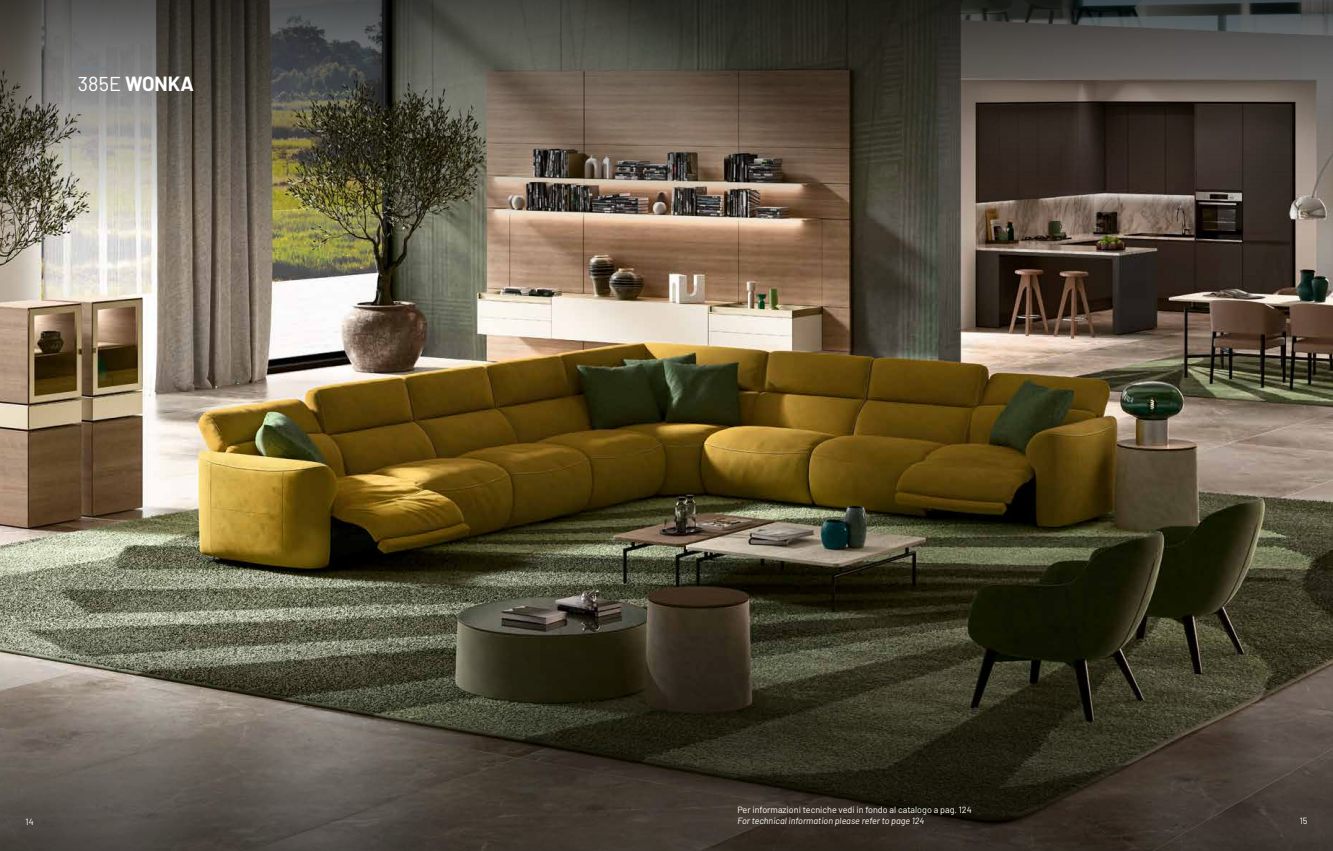
<style>
.page{position:relative;width:1333px;height:851px;background:#fff}
.page>*{position:absolute;margin:0;border:0;box-sizing:border-box;transform-origin:0 0}
.t1{font:700 20px "Barlow";color:#fff}
.t2{font:9px "Barlow";color:#fff}
.t3{font:italic 9px "Barlow";color:#fff}
.s1{font-weight:400}
</style>
<div class="page">
<img style="left:0;top:272px;width:1332px;height:352px">
<img style="left:0;top:0;width:1332px;height:272px">
<svg style="left:0;top:624px;width:1332px;height:226px;background:#474236"></svg>
<hr style="left:78px;top:67px;width:28px;height:2px;background:#717e85">
<h1 class="t1" style="left:78px;top:69px;width:117px"><span class="s1">385E</span> WONKA</h1>
<p class="t2" style="left:737px;top:803px;width:236px">Per informazioni tecniche vedi in fondo al catalogo a pag. 124</p>
<p class="t3" style="left:737px;top:814px;width:188px">For technical information please refer to page 124</p>
<p class="t2" style="left:1299px;top:814px;width:9px">15</p>
</div>
